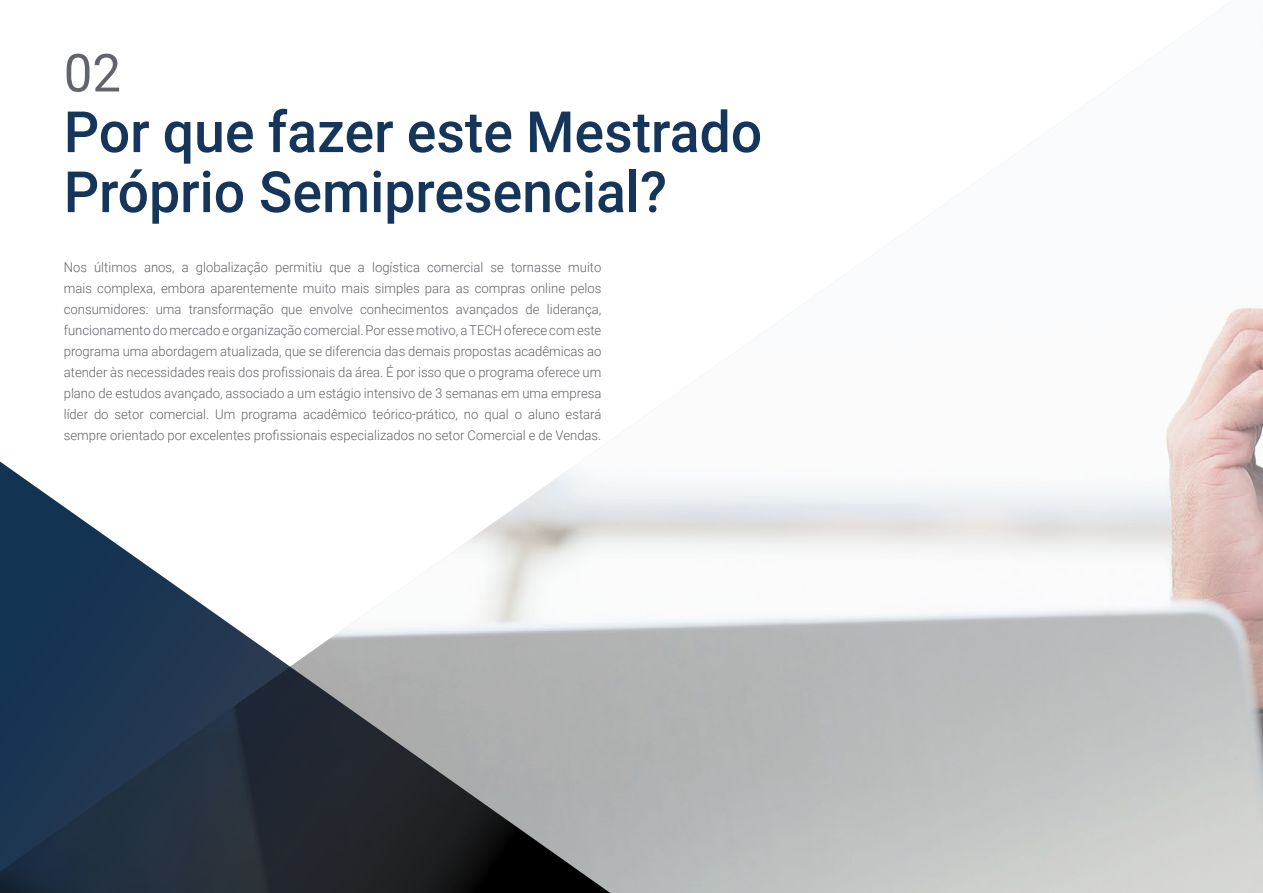
<style>
.page{position:relative;width:1263px;height:893px;background:#fff}
.page>*{position:absolute;margin:0;border:0;box-sizing:border-box;transform-origin:0 0}
.t1{font:500 57px/60px "Roboto";color:#16355a}
.t2{font:52.5px "Roboto";color:#61646a}
.t3{font:300 13.5px/21px "Roboto";color:#61646a;text-align:justify}
</style>
<div class="page">
<img style="left:640px;top:19px;width:623px;height:874px">
<svg style="left:0;top:458px;width:640px;height:435px"></svg>
<h2 class="t2" style="left:64px;top:36px;width:59px">02</h2>
<h1 class="t1" style="left:64px;top:100px;width:700px">Por que fazer este Mestrado<br>Próprio Semipresencial?</h1>
<p class="t3" style="left:64px;top:256px;width:539px">Nos últimos anos, a globalização permitiu que a logística comercial se tornasse muito mais complexa, embora aparentemente muito mais simples para as compras online pelos consumidores: uma transformação que envolve conhecimentos avançados de liderança, funcionamento do mercado e organização comercial. Por esse motivo, a TECH oferece com este programa uma abordagem atualizada, que se diferencia das demais propostas acadêmicas ao atender às necessidades reais dos profissionais da área. É por isso que o programa oferece um plano de estudos avançado, associado a um estágio intensivo de 3 semanas em uma empresa líder do setor comercial. Um programa acadêmico teórico-prático, no qual o aluno estará sempre orientado por excelentes profissionais especializados no setor Comercial e de Vendas.</p>
</div>
